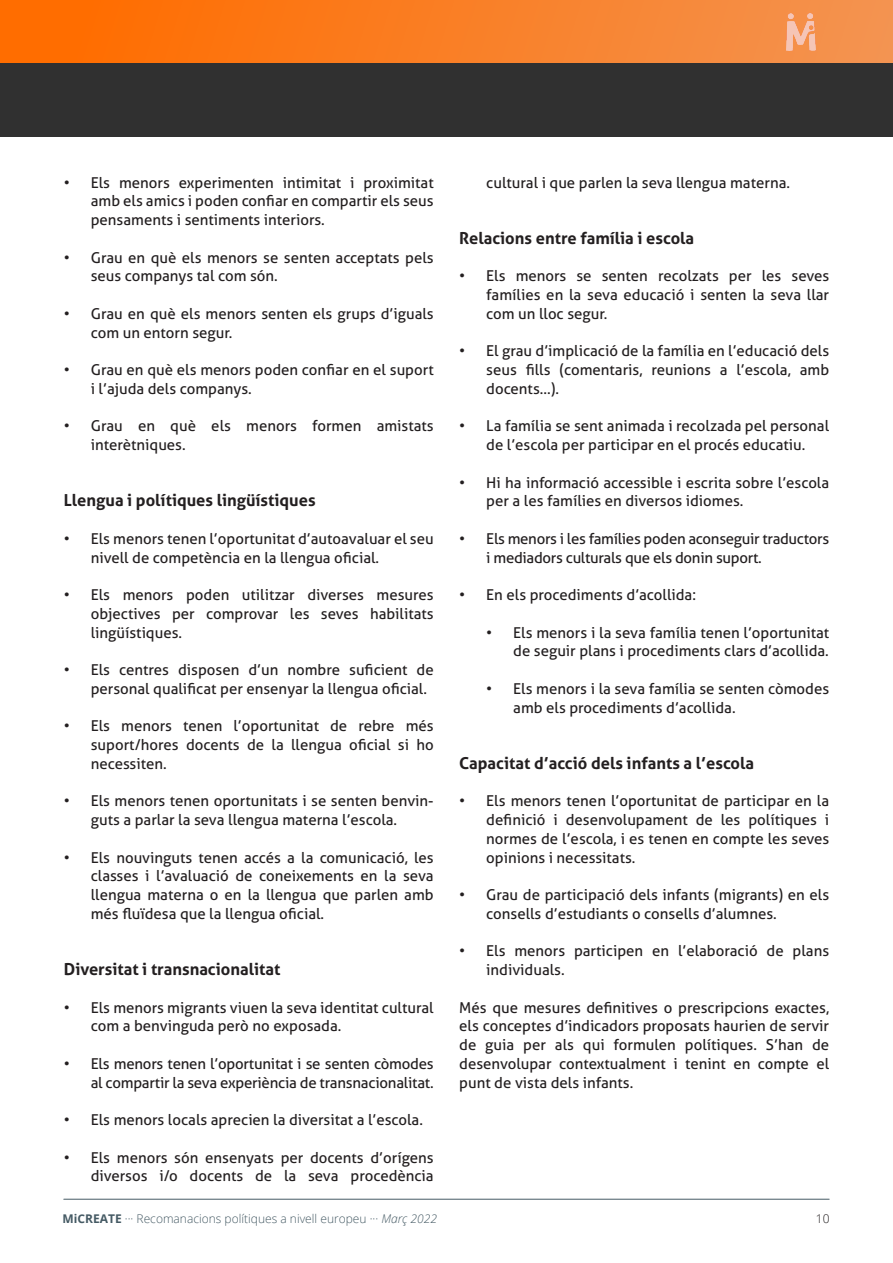
<style>
.page{position:relative;width:893px;height:1263px;background:#fff}
.page>*{position:absolute;margin:0;border:0;box-sizing:border-box;transform-origin:0 0}
.t1{font:700 16.5px "Aller";color:#231f20}
.t2{font:15px/18.8px "Aller";color:#231f20}
.t3{font:15px/18.8px "Aller";letter-spacing:-.02em;color:#231f20}
.t4{font:300 12px "Open Sans";color:#455a64}
.t5{font:300 12px "Open Sans";color:#231f20}
.s1{font-weight:700}
.s2{font-style:italic}
</style>
<div class="page">
<hr style="left:892px;top:806px;width:1px;height:241px;background:#e0e0e0">
<hr style="left:64px;top:1199px;width:765px;height:1px;background:#455a64">
<div style="left:0;top:0;width:893px;height:64px;background:linear-gradient(to right,#ff6900,#f39555)"></div>
<hr style="left:892px;top:0;width:1px;height:64px;background:#f39451">
<div style="left:0;top:63px;width:893px;height:74px;background:#303030"></div>
<p class="t2" style="left:91px;top:174px;width:344px;text-align:justify;text-indent:-27px">• Els menors experimenten intimitat i proximitat amb els amics i poden confiar en compartir els seus pensaments i sentiments interiors.</p>
<p class="t2" style="left:91px;top:249px;width:344px;text-indent:-27px">• Grau en què els menors se senten acceptats pels seus companys tal com són.</p>
<p class="t2" style="left:91px;top:306px;width:344px;text-indent:-27px">• Grau en què els menors senten els grups d’iguals com un entorn segur.</p>
<p class="t2" style="left:91px;top:362px;width:344px;text-indent:-27px">• Grau en què els menors poden confiar en el suport i l’ajuda dels companys.</p>
<p class="t2" style="left:91px;top:418px;width:344px;text-indent:-27px">• Grau en què els menors formen amistats interètniques.</p>
<p class="t1" style="left:64px;top:494px;width:253px">Llengua i polítiques lingüístiques</p>
<p class="t2" style="left:91px;top:531px;width:344px;text-indent:-27px">• Els menors tenen l’oportunitat d’autoavaluar el seu nivell de competència en la llengua oficial.</p>
<p class="t2" style="left:91px;top:587px;width:344px;text-align:justify;text-indent:-27px">• Els menors poden utilitzar diverses mesures objectives per comprovar les seves habilitats lingüístiques.</p>
<p class="t2" style="left:91px;top:662px;width:344px;text-indent:-27px">• Els centres disposen d’un nombre suficient de personal qualificat per ensenyar la llengua oficial.</p>
<p class="t2" style="left:91px;top:718px;width:344px;text-align:justify;text-indent:-27px">• Els menors tenen l’oportunitat de rebre més suport/hores docents de la llengua oficial si ho necessiten.</p>
<p class="t2" style="left:91px;top:793px;width:344px;text-indent:-27px">• Els menors tenen oportunitats i se senten benvin&shy;guts a parlar la seva llengua materna l’escola.</p>
<p class="t2" style="left:91px;top:849px;width:344px;text-align:justify;text-indent:-27px">• Els nouvinguts tenen accés a la comunicació, les classes i l’avaluació de coneixements en la seva llengua materna o en la llengua que parlen amb més fluïdesa que la llengua oficial.</p>
<p class="t1" style="left:64px;top:963px;width:218px">Diversitat i transnacionalitat</p>
<p class="t2" style="left:91px;top:999px;width:344px;text-indent:-27px">• Els menors migrants viuen la seva identitat cultural com a benvinguda però no exposada.</p>
<p class="t2" style="left:64px;top:1056px;width:371px;text-align:right">• Els menors tenen l’oportunitat i se senten còmodes al compartir la seva experiència de transnacionalitat.</p>
<p class="t2" style="left:64px;top:1112px;width:361px">• Els menors locals aprecien la diversitat a l’escola.</p>
<p class="t2" style="left:64px;top:1149px;width:371px;text-align:right">• Els menors són ensenyats per docents d’orígens diversos i/o docents de la seva procedència</p>
<p class="t2" style="left:486px;top:174px;width:305px">cultural i que parlen la seva llengua materna.</p>
<p class="t1" style="left:459px;top:232px;width:236px">Relacions entre família i escola</p>
<p class="t2" style="left:486px;top:268px;width:344px;text-align:justify;text-indent:-27px">• Els menors se senten recolzats per les seves famílies en la seva educació i senten la seva llar com un lloc segur.</p>
<p class="t2" style="left:486px;top:343px;width:344px;text-align:justify;text-indent:-27px">• El grau d’implicació de la família en l’educació dels seus fills (comentaris, reunions a l’escola, amb docents…).</p>
<p class="t2" style="left:459px;top:418px;width:371px;text-align:center">• La família se sent animada i recolzada pel personal de l’escola per participar en el procés educatiu.</p>
<p class="t2" style="left:486px;top:474px;width:344px;text-indent:-27px">• Hi ha informació accessible i escrita sobre l’escola per a les famílies en diversos idiomes.</p>
<p class="t3" style="left:486px;top:531px;width:344px;text-indent:-27px">• Els menors i les famílies poden aconseguir traductors i mediadors culturals que els donin suport.</p>
<p class="t2" style="left:459px;top:587px;width:238px">• En els procediments d’acollida:</p>
<p class="t2" style="left:486px;top:624px;width:344px;text-align:right">• Els menors i la seva família tenen l’oportunitat de seguir plans i procediments clars d’acollida.</p>
<p class="t2" style="left:513px;top:681px;width:317px;text-indent:-27px">• Els menors i la seva família se senten còmodes amb els procediments d’acollida.</p>
<p class="t1" style="left:459px;top:757px;width:296px">Capacitat d’acció dels infants a l’escola</p>
<p class="t2" style="left:486px;top:793px;width:344px;text-align:justify;text-indent:-27px">• Els menors tenen l’oportunitat de participar en la definició i desenvolupament de les polítiques i normes de l’escola, i es tenen en compte les seves opinions i necessitats.</p>
<p class="t2" style="left:486px;top:887px;width:344px;text-indent:-27px">• Grau de participació dels infants (migrants) en els consells d’estudiants o consells d’alumnes.</p>
<p class="t2" style="left:486px;top:943px;width:344px;text-indent:-27px">• Els menors participen en l’elaboració de plans individuals.</p>
<p class="t2" style="left:459px;top:999px;width:371px;text-align:justify">Més que mesures definitives o prescripcions exactes, els conceptes d’indicadors proposats haurien de servir de guia per als qui formulen polítiques. S’han de desenvolupar contextualment i tenint en compte el punt de vista dels infants.</p>
<p class="t4" style="left:63px;top:1214px;width:376px"><span class="s1">MiCREATE</span> ··· Recomanacions polítiques a nivell europeu ··· <span class="s2">Març 2022</span></p>
<p class="t5" style="left:816px;top:1214px;width:15px">10</p>
</div>
